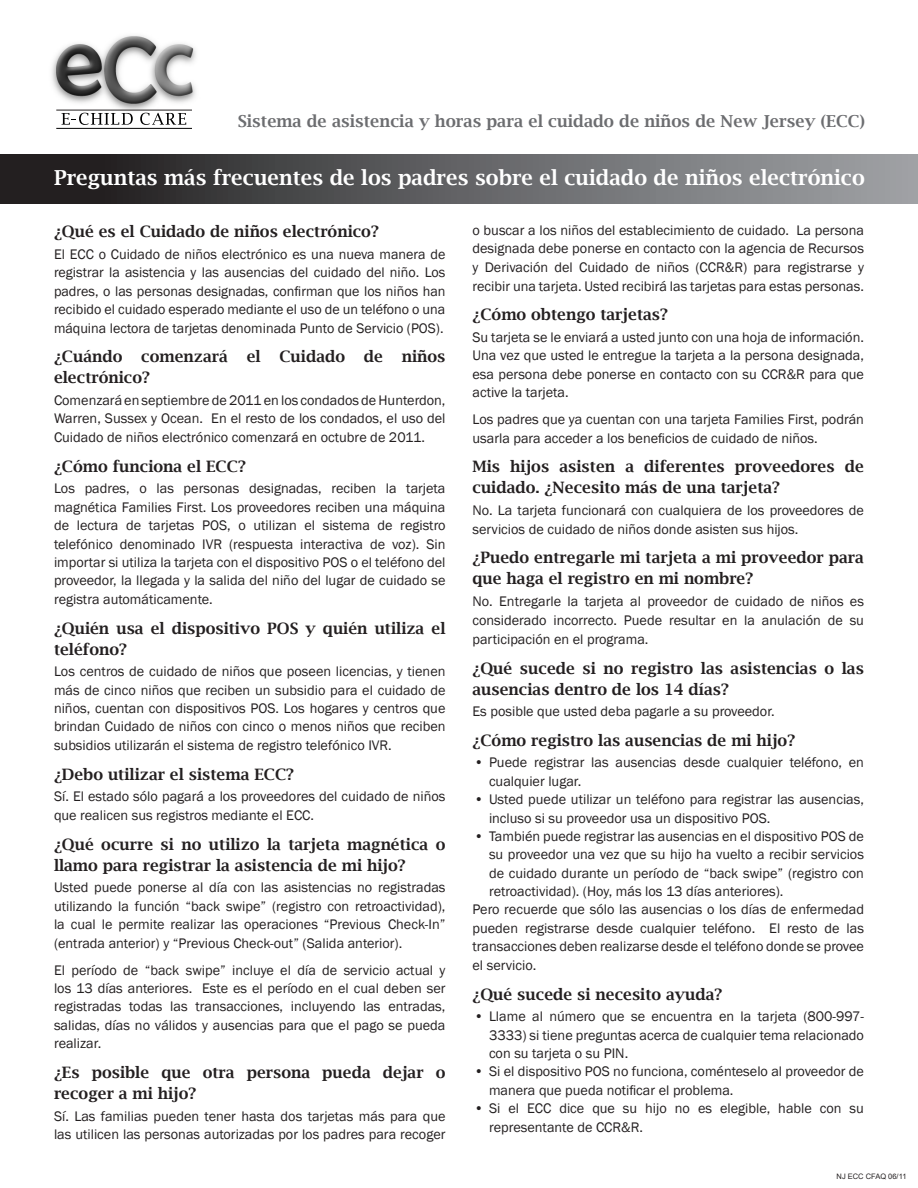
<style>
.page{position:relative;width:918px;height:1188px;background:#fff}
.page>*{position:absolute;margin:0;border:0;box-sizing:border-box;transform-origin:0 0}
.t1{font:600 20.7px "Lucida Bright";color:#fff}
.t2{font:600 16.5px "Lucida Bright";color:#6c6d70}
.subhead{font:600 15.75px/21px "Lucida Bright";color:#231f20}
.t3{font:14.25px/18.5px "Franklin Gothic";color:#231f20;text-align:justify}
.t4{font:7.5px "Arial";color:#231f20}
</style>
<div class="page">
<div style="left:1px;top:154px;width:917px;height:50px;background:linear-gradient(to right,#1a1818,#a3a6aa)"></div>
<div style="left:0;top:154px;width:11px;height:50px;background:#231f20"></div>
<img style="left:52px;top:35px;width:144px;height:93px">
<svg style="left:61px;top:113px;width:72px;height:12px"></svg>
<svg style="left:140px;top:113px;width:46px;height:12px"></svg>
<hr style="left:56px;top:110px;width:136px;height:1px;background:#231f20">
<hr style="left:56px;top:128px;width:136px;height:1px;background:#000">
<p class="t2" style="left:238px;top:111px;width:629px">Sistema de asistencia y horas para el cuidado de niños de New Jersey (ECC)</p>
<p class="t1" style="left:54px;top:166px;width:812px">Preguntas más frecuentes de los padres sobre el cuidado de niños electrónico</p>
<p class="subhead" style="left:54px;top:221px;width:327px">¿Qué es el Cuidado de niños electrónico?</p>
<p class="t3" style="left:54px;top:245px;width:393px">El ECC o Cuidado de niños electrónico es una nueva manera de registrar la asistencia y las ausencias del cuidado del niño. Los padres, o las personas designadas, confirman que los niños han recibido el cuidado esperado mediante el uso de un teléfono o una máquina lectora de tarjetas denominada Punto de Servicio (POS).</p>
<p class="subhead" style="left:54px;top:346px;width:393px">¿Cuándo comenzará el Cuidado de niños electrónico?</p>
<p class="t3" style="left:54px;top:391px;width:393px">Comenzará en septiembre de 2011 en los condados de Hunterdon, Warren, Sussex y Ocean. En el resto de los condados, el uso del Cuidado de niños electrónico comenzará en octubre de 2011.</p>
<p class="subhead" style="left:54px;top:456px;width:193px">¿Cómo funciona el ECC?</p>
<p class="t3" style="left:54px;top:480px;width:393px">Los padres, o las personas designadas, reciben la tarjeta magnética Families First. Los proveedores reciben una máquina de lectura de tarjetas POS, o utilizan el sistema de registro telefónico denominado IVR (respuesta interactiva de voz). Sin importar si utiliza la tarjeta con el dispositivo POS o el teléfono del proveedor, la llegada y la salida del niño del lugar de cuidado se registra automáticamente.</p>
<p class="subhead" style="left:54px;top:617px;width:393px">¿Quién usa el dispositivo POS y quién utiliza el teléfono?</p>
<p class="t3" style="left:54px;top:663px;width:393px">Los centros de cuidado de niños que poseen licencias, y tienen más de cinco niños que reciben un subsidio para el cuidado de niños, cuentan con dispositivos POS. Los hogares y centros que brindan Cuidado de niños con cinco o menos niños que reciben subsidios utilizarán el sistema de registro telefónico IVR.</p>
<p class="subhead" style="left:54px;top:764px;width:242px">¿Debo utilizar el sistema ECC?</p>
<p class="t3" style="left:54px;top:788px;width:393px">Sí. El estado sólo pagará a los proveedores del cuidado de niños que realicen sus registros mediante el ECC.</p>
<p class="subhead" style="left:54px;top:834px;width:393px">¿Qué ocurre si no utilizo la tarjeta magnética o llamo para registrar la asistencia de mi hijo?</p>
<p class="t3" style="left:54px;top:879px;width:393px">Usted puede ponerse al día con las asistencias no registradas utilizando la función “back swipe” (registro con retroactividad), la cual le permite realizar las operaciones “Previous Check-In” (entrada anterior) y “Previous Check-out” (Salida anterior).</p>
<p class="t3" style="left:54px;top:961px;width:393px">El período de “back swipe” incluye el día de servicio actual y los 13 días anteriores. Este es el período en el cual deben ser registradas todas las transacciones, incluyendo las entradas, salidas, días no válidos y ausencias para que el pago se pueda realizar.</p>
<p class="subhead" style="left:54px;top:1062px;width:393px">¿Es posible que otra persona pueda dejar o recoger a mi hijo?</p>
<p class="t3" style="left:54px;top:1107px;width:393px">Sí. Las familias pueden tener hasta dos tarjetas más para que las utilicen las personas autorizadas por los padres para recoger</p>
<p class="t3" style="left:472px;top:221px;width:393px">o buscar a los niños del establecimiento de cuidado. La persona designada debe ponerse en contacto con la agencia de Recursos y Derivación del Cuidado de niños (CCR&amp;R) para registrarse y recibir una tarjeta. Usted recibirá las tarjetas para estas personas.</p>
<p class="subhead" style="left:472px;top:304px;width:197px">¿Cómo obtengo tarjetas?</p>
<p class="t3" style="left:472px;top:328px;width:393px">Su tarjeta se le enviará a usted junto con una hoja de información.<br>Una vez que usted le entregue la tarjeta a la persona designada, esa persona debe ponerse en contacto con su CCR&amp;R para que active la tarjeta.</p>
<p class="t3" style="left:472px;top:410px;width:393px">Los padres que ya cuentan con una tarjeta Families First, podrán usarla para acceder a los beneficios de cuidado de niños.</p>
<p class="subhead" style="left:472px;top:456px;width:393px">Mis hijos asisten a diferentes proveedores de cuidado. ¿Necesito más de una tarjeta?</p>
<p class="t3" style="left:472px;top:501px;width:393px">No. La tarjeta funcionará con cualquiera de los proveedores de servicios de cuidado de niños donde asisten sus hijos.</p>
<p class="subhead" style="left:472px;top:547px;width:393px">¿Puedo entregarle mi tarjeta a mi proveedor para que haga el registro en mi nombre?</p>
<p class="t3" style="left:472px;top:593px;width:393px">No. Entregarle la tarjeta al proveedor de cuidado de niños es considerado incorrecto. Puede resultar en la anulación de su participación en el programa.</p>
<p class="subhead" style="left:472px;top:657px;width:393px">¿Qué sucede si no registro las asistencias o las ausencias dentro de los 14 días?</p>
<p class="t3" style="left:472px;top:702px;width:304px">Es posible que usted deba pagarle a su proveedor.</p>
<p class="subhead" style="left:472px;top:730px;width:324px">¿Cómo registro las ausencias de mi hijo?</p>
<p class="t3" style="left:489px;top:754px;width:377px;text-indent:-15px">• Puede registrar las ausencias desde cualquier teléfono, en cualquier lugar.</p>
<p class="t3" style="left:489px;top:791px;width:377px;text-indent:-15px">• Usted puede utilizar un teléfono para registrar las ausencias, incluso si su proveedor usa un dispositivo POS.</p>
<p class="t3" style="left:489px;top:827px;width:377px;text-indent:-15px">• También puede registrar las ausencias en el dispositivo POS de su proveedor una vez que su hijo ha vuelto a recibir servicios de cuidado durante un período de “back swipe” (registro con retroactividad). (Hoy, más los 13 días anteriores).</p>
<p class="t3" style="left:472px;top:901px;width:393px">Pero recuerde que sólo las ausencias o los días de enfermedad pueden registrarse desde cualquier teléfono. El resto de las transacciones deben realizarse desde el teléfono donde se provee el servicio.</p>
<p class="subhead" style="left:472px;top:983px;width:252px">¿Qué sucede si necesito ayuda?</p>
<p class="t3" style="left:489px;top:1008px;width:377px;text-indent:-15px">• Llame al número que se encuentra en la tarjeta (800-997- 3333) si tiene preguntas acerca de cualquier tema relacionado con su tarjeta o su PIN.</p>
<p class="t3" style="left:489px;top:1063px;width:377px;text-indent:-15px">• Si el dispositivo POS no funciona, coménteselo al proveedor de manera que pueda notificar el problema.</p>
<p class="t3" style="left:489px;top:1099px;width:376px;text-indent:-15px">• Si el ECC dice que su hijo no es elegible, hable con su representante de CCR&amp;R.</p>
<p class="t4" style="left:837px;top:1172px;width:71px">NJ ECC CFAQ 06/11</p>
</div>
